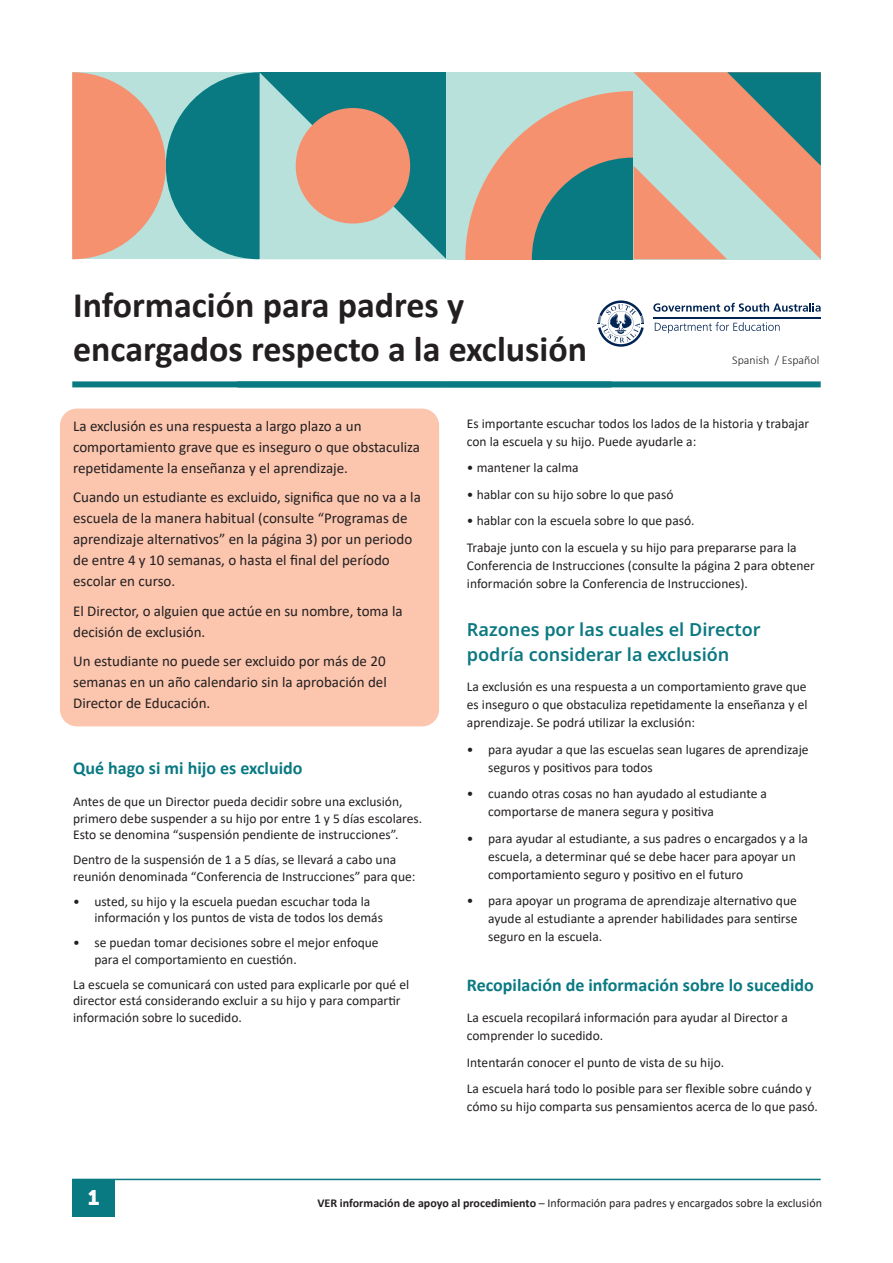
<style>
.page{position:relative;width:893px;height:1263px;background:#fff}
.page>*{position:absolute;margin:0;border:0;box-sizing:border-box;transform-origin:0 0}
.t1{font:700 36px "Calibri";color:#231f20}
.t2{font:21px "Museo Sans 900";color:#fff}
.t3{font:700 18px "Calibri";color:#097982}
.t4{font:18px "Noto Sans Gurmukhi";color:#0c7982}
.t5{font:15px/21px "Calibri";color:#231f20}
.t6{font:13.5px/18px "Calibri";color:#231f20}
.t7{font:12px "Calibri";color:#231f20}
.t8{font:300 12px "Calibri";color:#231f20}
.s1{font-weight:700}
</style>
<div class="page">
<div style="left:60px;top:409px;width:379px;height:317px;background:#fbc5ae;border-radius:17px"></div>
<div style="left:72px;top:381px;width:374px;height:6px;background:#097982"></div>
<div style="left:446px;top:381px;width:375px;height:6px;background:#097982"></div>
<hr style="left:72px;top:1179px;width:749px;height:1px;background:#097982">
<div style="left:72px;top:1179px;width:43px;height:37px;background:#097982"></div>
<svg style="left:653px;top:303px;width:168px;height:9px"></svg>
<hr style="left:653px;top:317px;width:167px;height:1px;background:#002453">
<svg style="left:598px;top:300px;width:46px;height:47px"></svg>
<svg style="left:655px;top:322px;width:125px;height:11px"></svg>
<svg style="left:72px;top:72px;width:374px;height:187px;background:#8e9f95"></svg>
<div style="left:447px;top:72px;width:187px;height:187px;background:#b8e1dc"></div>
<svg style="left:465px;top:72px;width:356px;height:187px;background:#b5a898"></svg>
<p class="t1" style="left:73px;top:280px;width:392px">Información para padres y</p>
<p class="t1" style="left:73px;top:323px;width:515px">encargados respecto a la exclusión</p>
<p class="t8" style="left:732px;top:353px;width:89px">Spanish / Español</p>
<p class="t5" style="left:73px;top:415px;width:290px">La exclusión es una respuesta a largo plazo a un</p>
<p class="t5" style="left:73px;top:436px;width:348px">comportamiento grave que es inseguro o que obstaculiza repetidamente la enseñanza y el aprendizaje.</p>
<p class="t5" style="left:73px;top:486px;width:349px">Cuando un estudiante es excluido, significa que no va a la escuela de la manera habitual (consulte “Programas de aprendizaje alternativos” en la página 3) por un periodo de entre 4 y 10 semanas, o hasta el final del período</p>
<p class="t5" style="left:73px;top:570px;width:104px">escolar en curso.</p>
<p class="t5" style="left:73px;top:600px;width:331px">El Director, o alguien que actúe en su nombre, toma la decisión de exclusión.</p>
<p class="t5" style="left:73px;top:650px;width:315px;text-align:justify">Un estudiante no puede ser excluido por más de 20 semanas en un año calendario sin la aprobación del Director de Educación.</p>
<p class="t3" style="left:73px;top:756px;width:231px">Qué hago si mi hijo es excluido</p>
<p class="t6" style="left:73px;top:793px;width:351px;line-height:16.5px">Antes de que un Director pueda decidir sobre una exclusión, primero debe suspender a su hijo por entre 1 y 5 días escolares.<br>Esto se denomina “suspensión pendiente de instrucciones”.</p>
<p class="t6" style="left:73px;top:851px;width:344px;line-height:16.5px">Dentro de la suspensión de 1 a 5 días, se llevará a cabo una reunión denominada “Conferencia de Instrucciones” para que:</p>
<p class="t6" style="left:73px;top:892px;width:299px">• usted, su hijo y la escuela puedan escuchar toda la</p>
<p class="t6" style="left:94px;top:908px;width:290px">información y los puntos de vista de todos los demás</p>
<p class="t6" style="left:73px;top:933px;width:307px">• se puedan tomar decisiones sobre el mejor enfoque</p>
<p class="t6" style="left:94px;top:950px;width:204px">para el comportamiento en cuestión.</p>
<p class="t6" style="left:73px;top:976px;width:338px;line-height:16.5px">La escuela se comunicará con usted para explicarle por qué el director está considerando excluir a su hijo y para compartir información sobre lo sucedido.</p>
<p class="t6" style="left:467px;top:414px;width:344px">Es importante escuchar todos los lados de la historia y trabajar con la escuela y su hijo. Puede ayudarle a:</p>
<p class="t6" style="left:467px;top:459px;width:113px">• mantener la calma</p>
<p class="t6" style="left:467px;top:485px;width:208px">• hablar con su hijo sobre lo que pasó</p>
<p class="t6" style="left:467px;top:512px;width:229px">• hablar con la escuela sobre lo que pasó.</p>
<p class="t6" style="left:467px;top:538px;width:350px">Trabaje junto con la escuela y su hijo para prepararse para la<br>Conferencia de Instrucciones (consulte la página 2 para obtener información sobre la Conferencia de Instrucciones).</p>
<p class="t4" style="left:467px;top:618px;width:295px">Razones por las cuales el Director</p>
<p class="t4" style="left:467px;top:643px;width:264px">podría considerar la exclusión</p>
<p class="t6" style="left:467px;top:677px;width:342px;text-align:justify">La exclusión es una respuesta a un comportamiento grave que es inseguro o que obstaculiza repetidamente la enseñanza y el aprendizaje. Se podrá utilizar la exclusión:</p>
<p class="t6" style="left:467px;top:740px;width:343px">• para ayudar a que las escuelas sean lugares de aprendizaje</p>
<p class="t6" style="left:488px;top:758px;width:166px">seguros y positivos para todos</p>
<p class="t6" style="left:467px;top:784px;width:302px">• cuando otras cosas no han ayudado al estudiante a</p>
<p class="t6" style="left:488px;top:802px;width:227px">comportarse de manera segura y positiva</p>
<p class="t6" style="left:467px;top:829px;width:343px">• para ayudar al estudiante, a sus padres o encargados y a la</p>
<p class="t6" style="left:488px;top:847px;width:309px">escuela, a determinar qué se debe hacer para apoyar un</p>
<p class="t6" style="left:488px;top:865px;width:257px">comportamiento seguro y positivo en el futuro</p>
<p class="t6" style="left:467px;top:891px;width:331px">• para apoyar un programa de aprendizaje alternativo que</p>
<p class="t6" style="left:488px;top:909px;width:311px">ayude al estudiante a aprender habilidades para sentirse</p>
<p class="t6" style="left:488px;top:927px;width:116px">seguro en la escuela.</p>
<p class="t3" style="left:467px;top:972px;width:348px">Recopilación de información sobre lo sucedido</p>
<p class="t6" style="left:467px;top:1008px;width:323px">La escuela recopilará información para ayudar al Director a comprender lo sucedido.</p>
<p class="t6" style="left:467px;top:1053px;width:259px">Intentarán conocer el punto de vista de su hijo.</p>
<p class="t6" style="left:467px;top:1079px;width:353px">La escuela hará todo lo posible para ser flexible sobre cuándo y cómo su hijo comparta sus pensamientos acerca de lo que pasó.</p>
<p class="t2" style="left:88px;top:1185px;width:13px">1</p>
<p class="t7" style="left:317px;top:1194px;width:506px"><span class="s1">VER información de apoyo al procedimiento</span> – Información para padres y encargados sobre la exclusión</p>
</div>
